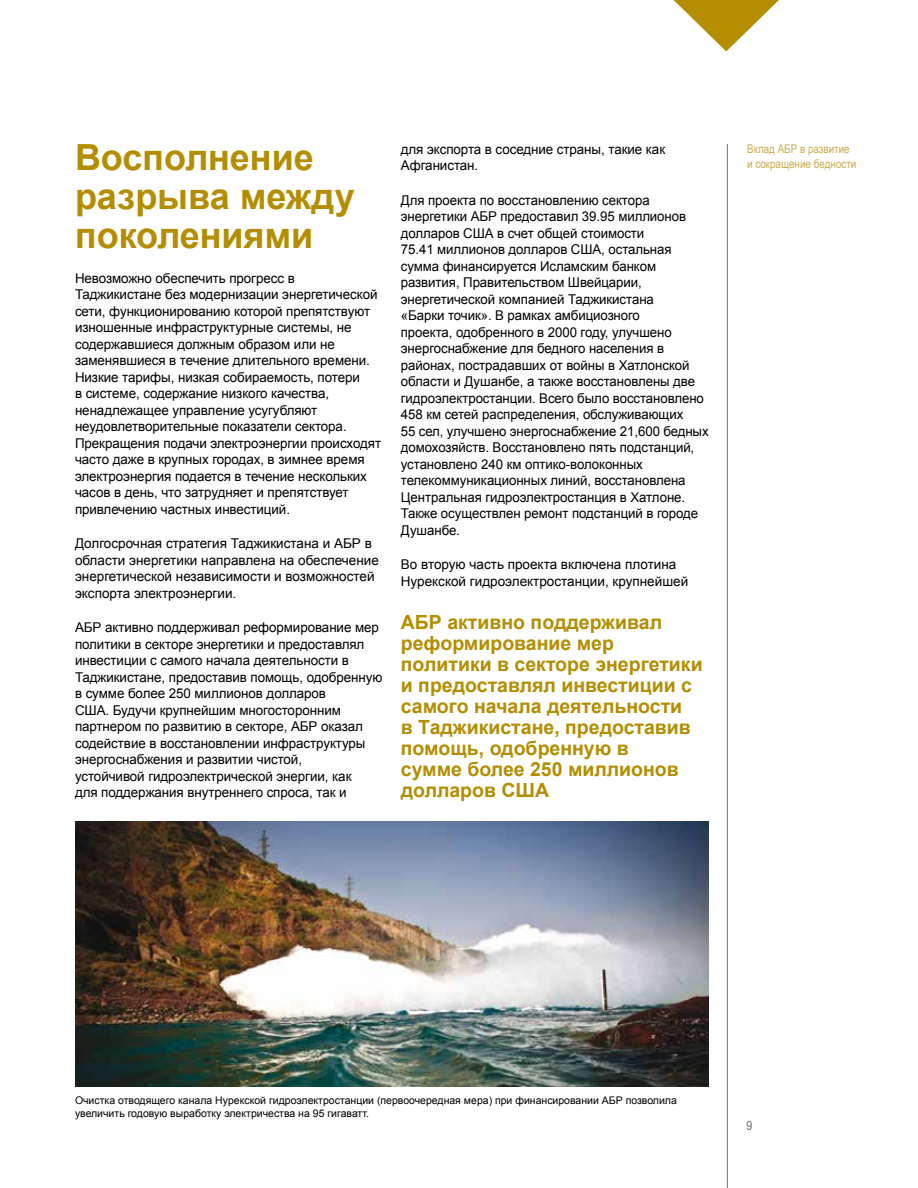
<style>
.page{position:relative;width:918px;height:1188px;background:#fff}
.page>*{position:absolute;margin:0;border:0;box-sizing:border-box;transform-origin:0 0}
.t1{font:700 36px/39px "Arial";color:#b48d00}
.t2{font:700 19.5px/21px "Arial";color:#b48d00}
.t3{font:13.5px/16.5px "Arial";letter-spacing:-.005em;color:#000}
.t4{font:12px "Arial Narrow";color:#ccac51}
.t5{font:condensed 12px "Swiss 721 BT";color:#707172}
.t6{font:10.5px/13.5px "Arial";color:#000}
</style>
<div class="page">
<hr style="left:727px;top:144px;width:1px;height:1044px;background:#707172">
<svg style="left:673px;top:0;width:106px;height:51px"></svg>
<img style="left:75px;top:821px;width:634px;height:265px">
<h1 class="t1" style="left:75px;top:139px;width:240px">Восполнение</h1>
<h1 class="t1" style="left:75px;top:178px;width:281px">разрыва между поколениями</h1>
<p class="t3" style="left:75px;top:270px;width:308px">Невозможно обеспечить прогресс в Таджикистане без модернизации энергетической сети, функционированию которой препятствуют изношенные инфраструктурные системы, не содержавшиеся должным образом или не заменявшиеся в течение длительного времени.<br>Низкие тарифы, низкая собираемость, потери<br>в системе, содержание низкого качества, ненадлежащее управление усугубляют неудовлетворительные показатели сектора.<br>Прекращения подачи электроэнергии происходят часто даже в крупных городах, в зимнее время электроэнергия подается в течение нескольких часов в день, что затрудняет и препятствует привлечению частных инвестиций.</p>
<p class="t3" style="left:75px;top:535px;width:305px">Долгосрочная стратегия Таджикистана и АБР в области энергетики направлена на обеспечение энергетической независимости и возможностей экспорта электроэнергии.</p>
<p class="t3" style="left:75px;top:619px;width:309px">АБР активно поддерживал реформирование мер политики в секторе энергетики и предоставлял инвестиции с самого начала деятельности в Таджикистане, предоставив помощь, одобренную в сумме более 250 миллионов долларов<br>США. Будучи крупнейшим многосторонним партнером по развитию в секторе, АБР оказал содействие в восстановлении инфраструктуры энергоснабжения и развитии чистой,<br>устойчивой гидроэлектрической энергии, как<br>для поддержания внутреннего спроса, так и</p>
<p class="t3" style="left:401px;top:141px;width:266px">для экспорта в соседние страны, такие как<br>Афганистан.</p>
<p class="t3" style="left:401px;top:192px;width:309px">Для проекта по восстановлению сектора энергетики АБР предоставил 39.95 миллионов долларов США в счет общей стоимости<br>75.41 миллионов долларов США, остальная сумма финансируется Исламским банком развития, Правительством Швейцарии, энергетической компанией Таджикистана<br>«Барки точик». В рамках амбициозного<br>проекта, одобренного в 2000 году, улучшено энергоснабжение для бедного населения в районах, пострадавших от войны в Хатлонской области и Душанбе, а также восстановлены две гидроэлектростанции. Всего было восстановлено 458 км сетей распределения, обслуживающих<br>55 сел, улучшено энергоснабжение 21,600 бедных домохозяйств. Восстановлено пять подстанций, установлено 240 км оптико-волоконных телекоммуникационных линий, восстановлена Центральная гидроэлектростанция в Хатлоне.<br>Также осуществлен ремонт подстанций в городе Душанбе.</p>
<p class="t3" style="left:401px;top:556px;width:289px">Во вторую часть проекта включена плотина<br>Нурекской гидроэлектростанции, крупнейшей</p>
<h2 class="t2" style="left:401px;top:612px;width:303px">АБР активно поддерживал реформирование мер политики в секторе энергетики и предоставлял инвестиции с самого начала деятельности<br>в Таджикистане, предоставив помощь, одобренную в<br>сумме более 250 миллионов долларов США</h2>
<p class="t4" style="left:747px;top:140px;width:104px">Вклад АБР в развитие</p>
<p class="t4" style="left:747px;top:155px;width:111px">и сокращение бедности</p>
<p class="t6" style="left:75px;top:1093px;width:603px">Очистка отводящего канала Нурекской гидроэлектростанции (первоочередная мера) при финансировании АБР позволила увеличить годовую выработку электричества на 95 гигаватт.</p>
<p class="t5" style="left:746px;top:1118px;width:7px">9</p>
</div>
